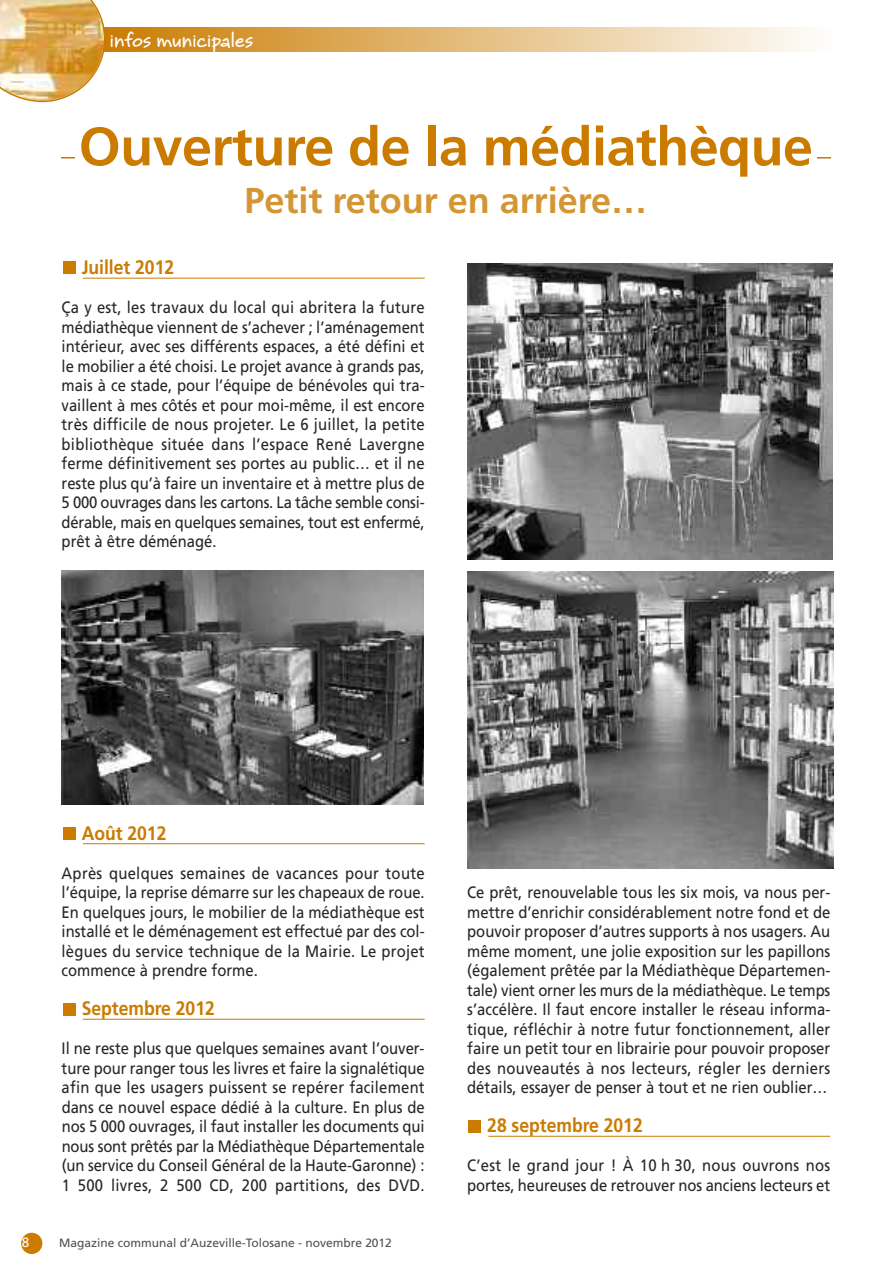
<style>
.page{position:relative;width:893px;height:1263px;background:#fff}
.page>*{position:absolute;margin:0;border:0;box-sizing:border-box;transform-origin:0 0}
.t1{font:700 54px "Frutiger";letter-spacing:-.01em;color:#ca7b00}
.t2{font:700 36px "Frutiger";color:#d49533}
.t3{font:700 22.5px "Bruno";color:#fff}
.t4{font:700 19.5px "Frutiger";color:#ca7b00;scale:.9 1}
.t5{font:16.5px/19.5px "Frutiger";color:#272627;text-align:justify;scale:.9 1}
.t6{font:13.5px "Frutiger";color:#fff}
.t7{font:12px "Frutiger";color:#525152}
</style>
<div class="page">
<hr style="left:61px;top:157px;width:770px;height:2px;background:#ca7b00">
<div style="left:75px;top:129px;width:741px;height:31px;background:#fff"></div>
<hr style="left:83px;top:278px;width:342px;height:1px;background:#ca7b00">
<hr style="left:83px;top:843px;width:342px;height:1px;background:#ca7b00">
<hr style="left:83px;top:1019px;width:342px;height:1px;background:#ca7b00">
<hr style="left:488px;top:1136px;width:342px;height:1px;background:#ca7b00">
<div style="left:63px;top:262px;width:12px;height:12px;background:#ca7b00"></div>
<div style="left:63px;top:827px;width:12px;height:13px;background:#ca7b00"></div>
<div style="left:63px;top:1003px;width:12px;height:12px;background:#ca7b00"></div>
<div style="left:469px;top:1120px;width:12px;height:12px;background:#ca7b00"></div>
<div style="left:21px;top:1233px;width:21px;height:21px;background:#ca7b00;border-radius:50%"></div>
<div style="left:98px;top:28px;width:735px;height:23px;background:linear-gradient(to right,#ca7b00,#fffefc)"></div>
<svg style="left:0;top:0;width:105px;height:102px;background:#e2bb78"></svg>
<img style="left:62px;top:570px;width:362px;height:235px">
<img style="left:468px;top:264px;width:364px;height:295px">
<img style="left:468px;top:571px;width:365px;height:298px">
<h3 class="t3" style="left:109px;top:30px;width:145px">infos municipales</h3>
<h1 class="t1" style="left:79px;top:125px;width:736px">Ouverture de la médiathèque</h1>
<h2 class="t2" style="left:245px;top:186px;width:404px">Petit retour en arrière…</h2>
<p class="t4" style="left:82px;top:259px;width:104px">Juillet 2012</p>
<p class="t5" style="left:62px;top:299px;width:405px">Ça y est, les travaux du local qui abritera la future médiathèque viennent de s’achever ; l’aménagement intérieur, avec ses différents espaces, a été défini et le mobilier a été choisi. Le projet avance à grands pas, mais à ce stade, pour l’équipe de bénévoles qui tra&shy;vaillent à mes côtés et pour moi-même, il est encore très difficile de nous projeter. Le 6 juillet, la petite bibliothèque située dans l’espace René Lavergne ferme définitivement ses portes au public… et il ne reste plus qu’à faire un inventaire et à mettre plus de 5 000 ouvrages dans les cartons. La tâche semble consi&shy;dérable, mais en quelques semaines, tout est enfermé, prêt à être déménagé.</p>
<p class="t4" style="left:82px;top:825px;width:96px">Août 2012</p>
<p class="t5" style="left:62px;top:864px;width:405px">Après quelques semaines de vacances pour toute l’équipe, la reprise démarre sur les chapeaux de roue.<br>En quelques jours, le mobilier de la médiathèque est installé et le déménagement est effectué par des col&shy;lègues du service technique de la Mairie. Le projet commence à prendre forme.</p>
<p class="t4" style="left:82px;top:1000px;width:149px">Septembre 2012</p>
<p class="t5" style="left:62px;top:1040px;width:405px">Il ne reste plus que quelques semaines avant l’ouver&shy;ture pour ranger tous les livres et faire la signalétique afin que les usagers puissent se repérer facilement dans ce nouvel espace dédié à la culture. En plus de nos 5 000 ouvrages, il faut installer les documents qui nous sont prêtés par la Médiathèque Départementale (un service du Conseil Général de la Haute-Garonne) :<br>1 500 livres, 2 500 CD, 200 partitions, des DVD.</p>
<p class="t6" style="left:22px;top:1237px;width:9px">8</p>
<p class="t7" style="left:59px;top:1238px;width:334px">Magazine communal d’Auzeville-Tolosane - novembre 2012</p>
<p class="t5" style="left:467px;top:884px;width:405px">Ce prêt, renouvelable tous les six mois, va nous per&shy;mettre d’enrichir considérablement notre fond et de pouvoir proposer d’autres supports à nos usagers. Au même moment, une jolie exposition sur les papillons (également prêtée par la Médiathèque Départemen&shy;tale) vient orner les murs de la médiathèque. Le temps s’accélère. Il faut encore installer le réseau informa&shy;tique, réfléchir à notre futur fonctionnement, aller faire un petit tour en librairie pour pouvoir proposer des nouveautés à nos lecteurs, régler les derniers détails, essayer de penser à tout et ne rien oublier…</p>
<p class="t4" style="left:487px;top:1117px;width:174px">28 septembre 2012</p>
<p class="t5" style="left:467px;top:1157px;width:405px">C’est le grand jour ! À 10 h 30, nous ouvrons nos portes, heureuses de retrouver nos anciens lecteurs et</p>
</div>
